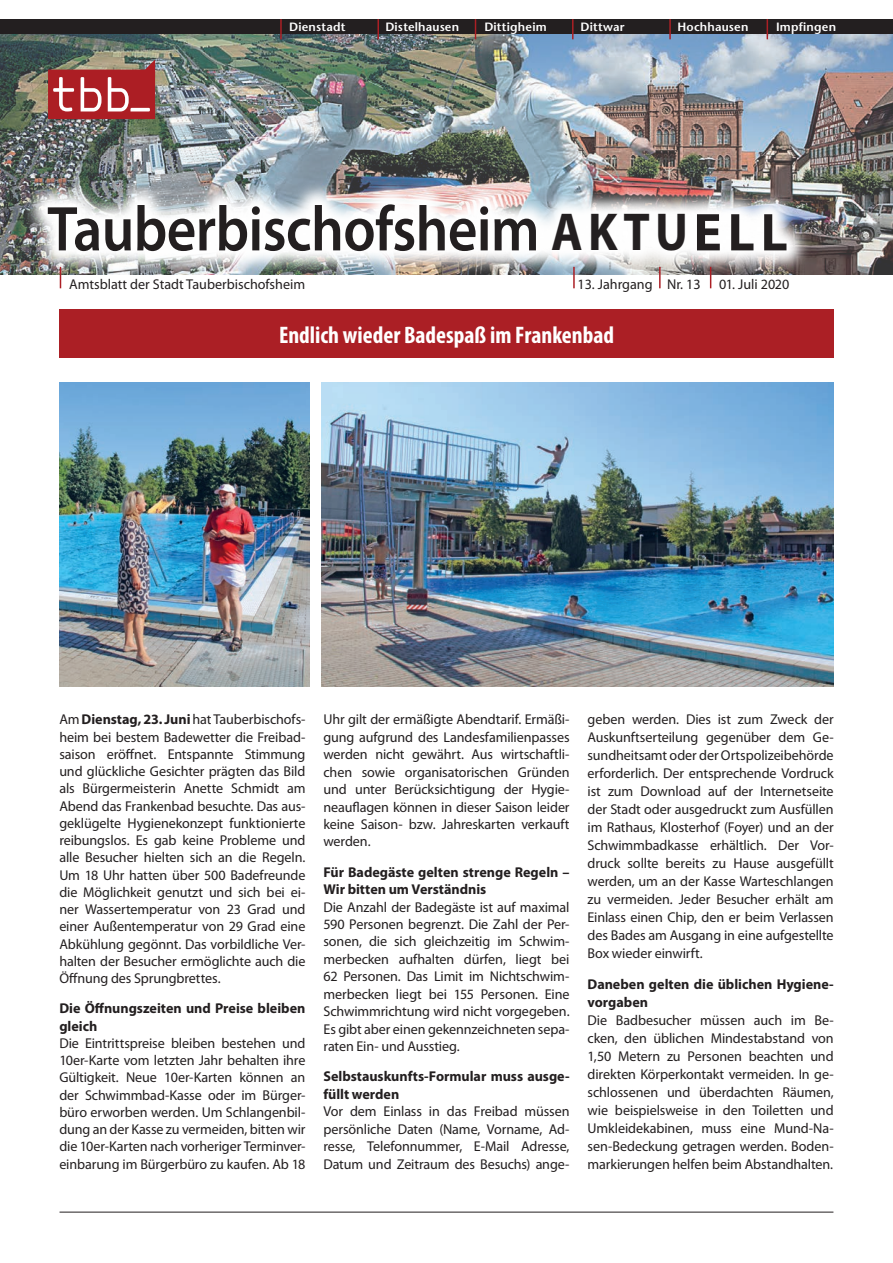
<style>
.page{position:relative;width:893px;height:1263px;background:#fff}
.page>*{position:absolute;margin:0;border:0;box-sizing:border-box;transform-origin:0 0}
.t1{font:600 63.75px "Myriad Pro";letter-spacing:-.01em;color:#231f20;scale:.9 1}
.t2{font:700 condensed 24px "Myriad Pro";color:#fff}
.t3{font:14.25px/17.2px "Myriad Pro";letter-spacing:-.005em;color:#231f20;text-align:justify}
.t4{font:700 14.25px/17.4px "Myriad Pro";color:#231f20}
.t5{font:600 12px "Stone Sans Std";letter-spacing:.015em;color:#fff}
.s1{font-weight:700;font-size:53.7px}
.s2{font-weight:700}
</style>
<div class="page">
<img style="left:0;top:34px;width:893px;height:240px">
<div style="left:0;top:19px;width:893px;height:15px;background:#231f20"></div>
<img style="left:23px;top:179px;width:789px;height:97px">
<hr style="left:573px;top:267px;width:2px;height:21px;background:#ab1f25">
<svg style="left:60px;top:267px;width:1px;height:21px"></svg>
<hr style="left:377px;top:19px;width:2px;height:20px;background:#ab1f25">
<hr style="left:280px;top:19px;width:2px;height:20px;background:#ab1f25">
<svg style="left:475px;top:19px;width:1px;height:20px"></svg>
<svg style="left:572px;top:19px;width:1px;height:20px"></svg>
<hr style="left:669px;top:19px;width:2px;height:20px;background:#ab1f25">
<svg style="left:767px;top:19px;width:1px;height:20px"></svg>
<hr style="left:659px;top:267px;width:2px;height:21px;background:#ab1f25">
<svg style="left:710px;top:267px;width:1px;height:21px"></svg>
<svg style="left:48px;top:60px;width:107px;height:59px;background:#b14d4e"></svg>
<div style="left:59px;top:309px;width:775px;height:49px;background:#ab1f25"></div>
<hr style="left:60px;top:1212px;width:773px;height:1px;background:#231f20">
<img style="left:322px;top:383px;width:511px;height:304px">
<img style="left:60px;top:383px;width:249px;height:304px">
<p class="t5" style="left:289px;top:19px;width:58px">Dienstadt</p>
<p class="t5" style="left:385px;top:19px;width:75px">Distelhausen</p>
<p class="t5" style="left:484px;top:19px;width:64px">Dittigheim</p>
<p class="t5" style="left:580px;top:19px;width:46px">Dittwar</p>
<p class="t5" style="left:677px;top:19px;width:72px">Hochhausen</p>
<p class="t5" style="left:776px;top:19px;width:62px">Impfingen</p>
<h1 class="t1" style="left:47px;top:194px;width:824px">Tauberbischofsheim <span class="s1">AKTUELL</span></h1>
<p class="t3" style="left:69px;top:276px;width:237px">Amtsblatt der Stadt Tauberbischofsheim</p>
<p class="t3" style="left:577px;top:276px;width:125px">13. Jahrgang Nr. 13</p>
<p class="t3" style="left:719px;top:276px;width:72px">01. Juli 2020</p>
<h2 class="t2" style="left:279px;top:322px;width:336px">Endlich wieder Badespaß im Frankenbad</h2>
<p class="t3" style="left:59px;top:711px;width:248px">Am <span class="s2">Dienstag, 23. Juni</span> hat Tauberbischofs&shy;heim bei bestem Badewetter die Freibad&shy;saison eröffnet. Entspannte Stimmung und glückliche Gesichter prägten das Bild als Bürgermeisterin Anette Schmidt am Abend das Frankenbad besuchte. Das aus&shy;geklügelte Hygienekonzept funktionierte reibungslos. Es gab keine Probleme und alle Besucher hielten sich an die Regeln.<br>Um 18 Uhr hatten über 500 Badefreunde die Möglichkeit genutzt und sich bei ei&shy;ner Wassertemperatur von 23 Grad und einer Außentemperatur von 29 Grad eine Abkühlung gegönnt. Das vorbildliche Ver&shy;halten der Besucher ermöglichte auch die Öffnung des Sprungbrettes.</p>
<p class="t4" style="left:59px;top:1000px;width:248px">Die Öffnungszeiten und Preise bleiben gleich</p>
<p class="t3" style="left:59px;top:1035px;width:248px">Die Eintrittspreise bleiben bestehen und 10er-Karte vom letzten Jahr behalten ihre Gültigkeit. Neue 10er-Karten können an der Schwimmbad-Kasse oder im Bürger&shy;büro erworben werden. Um Schlangenbil&shy;dung an der Kasse zu vermeiden, bitten wir die 10er-Karten nach vorheriger Terminver&shy;einbarung im Bürgerbüro zu kaufen. Ab 18</p>
<p class="t3" style="left:323px;top:711px;width:248px">Uhr gilt der ermäßigte Abendtarif. Ermäßi&shy;gung aufgrund des Landesfamilienpasses werden nicht gewährt. Aus wirtschaftli&shy;chen sowie organisatorischen Gründen und unter Berücksichtigung der Hygie&shy;neauflagen können in dieser Saison leider keine Saison- bzw. Jahreskarten verkauft werden.</p>
<p class="t4" style="left:323px;top:863px;width:248px">Für Badegäste gelten strenge Regeln –<br>Wir bitten um Verständnis</p>
<p class="t3" style="left:323px;top:898px;width:248px">Die Anzahl der Badegäste ist auf maximal 590 Personen begrenzt. Die Zahl der Per&shy;sonen, die sich gleichzeitig im Schwim&shy;merbecken aufhalten dürfen, liegt bei 62 Personen. Das Limit im Nichtschwim&shy;merbecken liegt bei 155 Personen. Eine Schwimmrichtung wird nicht vorgegeben.<br>Es gibt aber einen gekennzeichneten sepa&shy;raten Ein- und Ausstieg.</p>
<p class="t4" style="left:323px;top:1068px;width:248px">Selbstauskunfts-Formular muss ausge&shy;füllt werden</p>
<p class="t3" style="left:323px;top:1103px;width:248px">Vor dem Einlass in das Freibad müssen persönliche Daten (Name, Vorname, Ad&shy;resse, Telefonnummer, E-Mail Adresse, Datum und Zeitraum des Besuchs) ange-</p>
<p class="t3" style="left:588px;top:711px;width:248px;line-height:18px">geben werden. Dies ist zum Zweck der Auskunftserteilung gegenüber dem Ge&shy;sundheitsamt oder der Ortspolizeibehörde erforderlich. Der entsprechende Vordruck ist zum Download auf der Internetseite der Stadt oder ausgedruckt zum Ausfüllen im Rathaus, Klosterhof (Foyer) und an der Schwimmbadkasse erhältlich. Der Vor&shy;druck sollte bereits zu Hause ausgefüllt werden, um an der Kasse Warteschlangen zu vermeiden. Jeder Besucher erhält am Einlass einen Chip, den er beim Verlassen des Bades am Ausgang in eine aufgestellte Box wieder einwirft.</p>
<p class="t4" style="left:588px;top:975px;width:248px;line-height:18px">Daneben gelten die üblichen Hygiene&shy;vorgaben</p>
<p class="t3" style="left:588px;top:1011px;width:248px;line-height:18px">Die Badbesucher müssen auch im Be&shy;cken, den üblichen Mindestabstand von 1,50 Metern zu Personen beachten und direkten Körperkontakt vermeiden. In ge&shy;schlossenen und überdachten Räumen, wie beispielsweise in den Toiletten und Umkleidekabinen, muss eine Mund-Na&shy;sen-Bedeckung getragen werden. Boden&shy;markierungen helfen beim Abstandhalten.</p>
</div>
